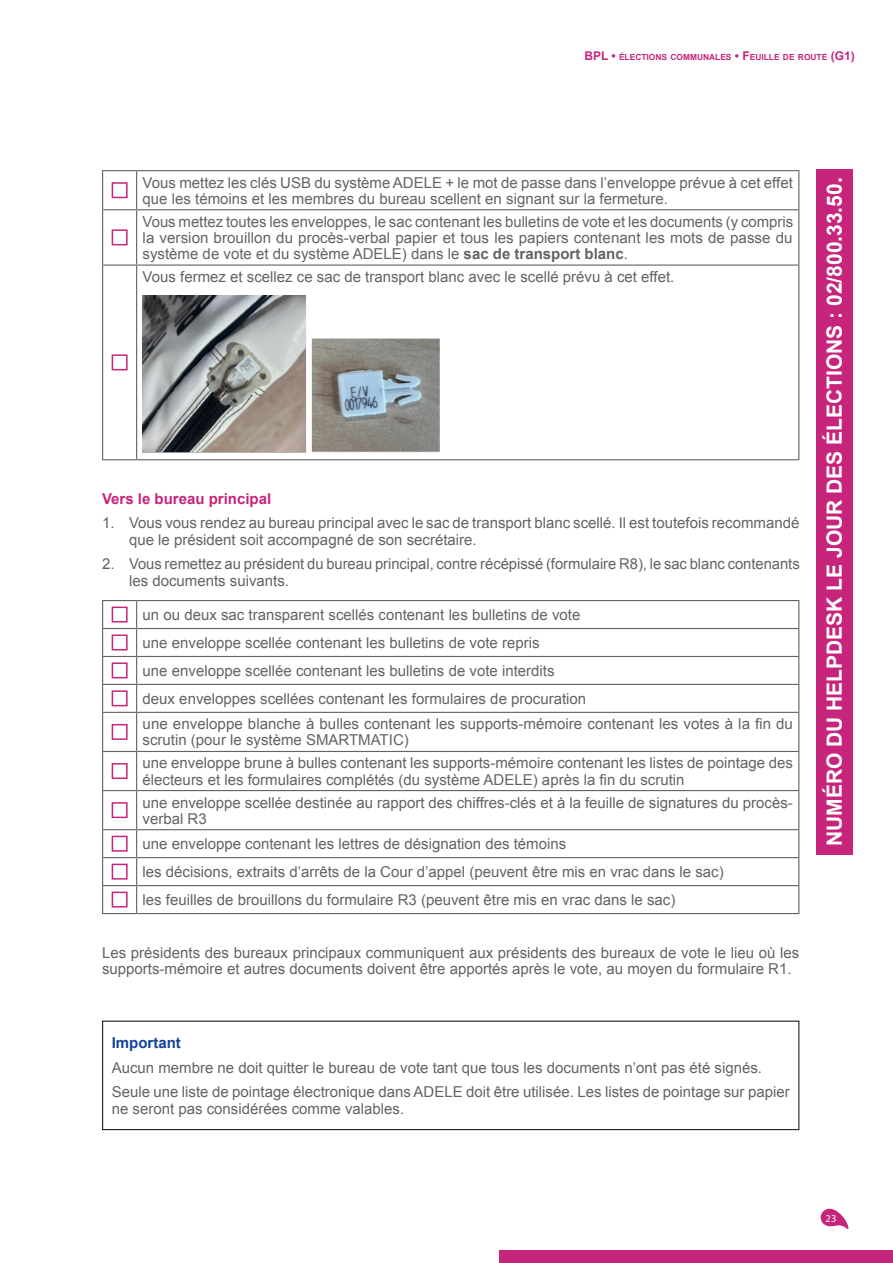
<style>
.page{position:relative;width:893px;height:1263px;background:#fff}
.page>*{position:absolute;margin:0;border:0;box-sizing:border-box;transform-origin:0 0}
.t1{font:700 21px "Arial";color:#fff}
.Elec_Corps{font:15px/16.2px "Arial";color:#636366}
.Elec_Corps-2{font:700 15px "Arial";color:#c7257c}
.Elec_Corps-3{font:700 15px "Arial";color:#144396}
.t2{font:10.5px "Myriad Pro";color:#fff}
.t3{font:700 8.4px "Arial";color:#c7257c}
.s1{font-size:12px}
.s2{font-weight:700}
</style>
<div class="page">
<div style="left:816px;top:169px;width:37px;height:686px;background:#c7257c"></div>
<hr style="left:102px;top:170px;width:35px;height:1px;background:#636366">
<hr style="left:102px;top:171px;width:1px;height:38px;background:#636366">
<hr style="left:137px;top:170px;width:662px;height:1px;background:#636366">
<hr style="left:136px;top:171px;width:1px;height:38px;background:#636366">
<hr style="left:798px;top:171px;width:1px;height:38px;background:#636366">
<hr style="left:102px;top:209px;width:35px;height:1px;background:#636366">
<hr style="left:102px;top:210px;width:1px;height:54px;background:#636366">
<hr style="left:137px;top:209px;width:662px;height:1px;background:#636366">
<hr style="left:136px;top:210px;width:1px;height:54px;background:#636366">
<hr style="left:798px;top:210px;width:1px;height:54px;background:#636366">
<hr style="left:102px;top:264px;width:35px;height:2px;background:#636366">
<hr style="left:102px;top:266px;width:1px;height:193px;background:#636366">
<hr style="left:137px;top:264px;width:662px;height:2px;background:#636366">
<hr style="left:136px;top:266px;width:1px;height:193px;background:#636366">
<hr style="left:798px;top:266px;width:1px;height:193px;background:#636366">
<hr style="left:102px;top:459px;width:35px;height:1px;background:#636366">
<hr style="left:137px;top:459px;width:662px;height:1px;background:#636366">
<div style="left:112px;top:182px;width:16px;height:16px;border:2px solid #c7257c"></div>
<div style="left:112px;top:229px;width:16px;height:16px;border:2px solid #c7257c"></div>
<div style="left:112px;top:354px;width:16px;height:16px;border:2px solid #c7257c"></div>
<img style="left:143px;top:295px;width:163px;height:158px">
<img style="left:312px;top:338px;width:128px;height:115px">
<hr style="left:102px;top:600px;width:35px;height:1px;background:#636366">
<hr style="left:137px;top:600px;width:662px;height:1px;background:#636366">
<hr style="left:102px;top:628px;width:35px;height:1px;background:#636366">
<hr style="left:137px;top:628px;width:662px;height:1px;background:#636366">
<hr style="left:102px;top:656px;width:35px;height:1px;background:#636366">
<hr style="left:137px;top:656px;width:662px;height:1px;background:#636366">
<hr style="left:102px;top:684px;width:35px;height:1px;background:#636366">
<svg style="left:102px;top:601px;width:1px;height:111px"></svg>
<hr style="left:137px;top:684px;width:662px;height:1px;background:#636366">
<svg style="left:136px;top:601px;width:1px;height:111px"></svg>
<svg style="left:798px;top:601px;width:1px;height:111px"></svg>
<hr style="left:102px;top:712px;width:35px;height:1px;background:#636366">
<hr style="left:102px;top:713px;width:1px;height:38px;background:#636366">
<hr style="left:137px;top:712px;width:662px;height:1px;background:#636366">
<hr style="left:136px;top:713px;width:1px;height:38px;background:#636366">
<hr style="left:798px;top:713px;width:1px;height:38px;background:#636366">
<hr style="left:102px;top:751px;width:35px;height:1px;background:#636366">
<hr style="left:102px;top:752px;width:1px;height:38px;background:#636366">
<hr style="left:137px;top:751px;width:662px;height:1px;background:#636366">
<hr style="left:136px;top:752px;width:1px;height:38px;background:#636366">
<hr style="left:798px;top:752px;width:1px;height:38px;background:#636366">
<hr style="left:102px;top:790px;width:35px;height:1px;background:#636366">
<hr style="left:102px;top:791px;width:1px;height:38px;background:#636366">
<hr style="left:137px;top:790px;width:662px;height:1px;background:#636366">
<hr style="left:136px;top:791px;width:1px;height:38px;background:#636366">
<hr style="left:798px;top:791px;width:1px;height:38px;background:#636366">
<hr style="left:102px;top:829px;width:35px;height:1px;background:#636366">
<hr style="left:137px;top:829px;width:662px;height:1px;background:#636366">
<hr style="left:102px;top:857px;width:35px;height:1px;background:#636366">
<hr style="left:137px;top:857px;width:662px;height:1px;background:#636366">
<hr style="left:102px;top:885px;width:35px;height:1px;background:#636366">
<svg style="left:102px;top:830px;width:1px;height:83px"></svg>
<hr style="left:137px;top:885px;width:662px;height:1px;background:#636366">
<svg style="left:136px;top:830px;width:1px;height:83px"></svg>
<svg style="left:798px;top:830px;width:1px;height:83px"></svg>
<hr style="left:102px;top:913px;width:35px;height:1px;background:#636366">
<hr style="left:137px;top:913px;width:662px;height:1px;background:#636366">
<div style="left:112px;top:606px;width:16px;height:16px;border:2px solid #c7257c"></div>
<div style="left:112px;top:634px;width:16px;height:16px;border:2px solid #c7257c"></div>
<div style="left:112px;top:662px;width:16px;height:16px;border:2px solid #c7257c"></div>
<div style="left:112px;top:690px;width:16px;height:16px;border:2px solid #c7257c"></div>
<div style="left:112px;top:724px;width:16px;height:16px;border:2px solid #c7257c"></div>
<div style="left:112px;top:763px;width:16px;height:16px;border:2px solid #c7257c"></div>
<div style="left:112px;top:802px;width:16px;height:16px;border:2px solid #c7257c"></div>
<div style="left:112px;top:836px;width:16px;height:16px;border:2px solid #c7257c"></div>
<div style="left:112px;top:864px;width:16px;height:15px;border:2px solid #c7257c"></div>
<div style="left:112px;top:891px;width:16px;height:16px;border:2px solid #c7257c"></div>
<div style="left:102px;top:1020px;width:697px;height:110px;border:1px solid #231f20"></div>
<div style="left:500px;top:1250px;width:393px;height:13px;background:#c7257c"></div>
<svg style="left:821px;top:1209px;width:28px;height:20px"></svg>
<div style="left:822px;top:1214px;width:17px;height:8px;background:#c7257c"></div>
<p class="t3" style="left:584px;top:51px;width:272px"><span class="s1">BPL •</span> ÉLECTIONS COMMUNALES <span class="s1">• F</span>EUILLE DE ROUTE <span class="s1">(G1)</span></p>
<p class="Elec_Corps" style="left:143px;top:174px;width:652px">Vous mettez les clés USB du système ADELE + le mot de passe dans l’enveloppe prévue à cet effet que les témoins et les membres du bureau scellent en signant sur la fermeture.</p>
<p class="Elec_Corps" style="left:143px;top:213px;width:652px;text-align:justify">Vous mettez toutes les enveloppes, le sac contenant les bulletins de vote et les documents (y compris la version brouillon du procès-verbal papier et tous les papiers contenant les mots de passe du système de vote et du système ADELE) dans le <span class="s2">sac de transport blanc</span>.</p>
<p class="Elec_Corps" style="left:143px;top:269px;width:533px">Vous fermez et scellez ce sac de transport blanc avec le scellé prévu à cet effet.</p>
<p class="Elec_Corps-2" style="left:102px;top:489px;width:171px">Vers le bureau principal</p>
<p class="Elec_Corps" style="left:129px;top:515px;width:672px;text-indent:-27px">1. Vous vous rendez au bureau principal avec le sac de transport blanc scellé. Il est toutefois recommandé que le président soit accompagné de son secrétaire.</p>
<p class="Elec_Corps" style="left:129px;top:556px;width:672px;text-indent:-27px">2. Vous remettez au président du bureau principal, contre récépissé (formulaire R8), le sac blanc contenants les documents suivants.</p>
<p class="Elec_Corps" style="left:143px;top:607px;width:439px">un ou deux sac transparent scellés contenant les bulletins de vote</p>
<p class="Elec_Corps" style="left:143px;top:635px;width:398px">une enveloppe scellée contenant les bulletins de vote repris</p>
<p class="Elec_Corps" style="left:143px;top:663px;width:413px">une enveloppe scellée contenant les bulletins de vote interdits</p>
<p class="Elec_Corps" style="left:143px;top:691px;width:445px">deux enveloppes scellées contenant les formulaires de procuration</p>
<p class="Elec_Corps" style="left:143px;top:716px;width:652px">une enveloppe blanche à bulles contenant les supports-mémoire contenant les votes à la fin du scrutin (pour le système SMARTMATIC)</p>
<p class="Elec_Corps" style="left:143px;top:755px;width:652px">une enveloppe brune à bulles contenant les supports-mémoire contenant les listes de pointage des électeurs et les formulaires complétés (du système ADELE) après la fin du scrutin</p>
<p class="Elec_Corps" style="left:143px;top:794px;width:652px">une enveloppe scellée destinée au rapport des chiffres-clés et à la feuille de signatures du procès&shy;verbal R3</p>
<p class="Elec_Corps" style="left:143px;top:836px;width:425px">une enveloppe contenant les lettres de désignation des témoins</p>
<p class="Elec_Corps" style="left:143px;top:864px;width:583px">les décisions, extraits d’arrêts de la Cour d’appel (peuvent être mis en vrac dans le sac)</p>
<p class="Elec_Corps" style="left:143px;top:892px;width:534px">les feuilles de brouillons du formulaire R3 (peuvent être mis en vrac dans le sac)</p>
<p class="Elec_Corps" style="left:102px;top:944px;width:699px">Les présidents des bureaux principaux communiquent aux présidents des bureaux de vote le lieu où les supports-mémoire et autres documents doivent être apportés après le vote, au moyen du formulaire R1.</p>
<h1 class="t1" style="left:820px;top:846px;width:670px;rotate:-90deg">NUMÉRO DU HELPDESK LE JOUR DES ÉLECTIONS : 02/800.33.50.</h1>
<p class="Elec_Corps-3" style="left:112px;top:1033px;width:71px">Important</p>
<p class="Elec_Corps" style="left:112px;top:1059px;width:652px">Aucun membre ne doit quitter le bureau de vote tant que tous les documents n’ont pas été signés.</p>
<p class="Elec_Corps" style="left:112px;top:1084px;width:680px">Seule une liste de pointage électronique dans ADELE doit être utilisée. Les listes de pointage sur papier ne seront pas considérées comme valables.</p>
<p class="t2" style="left:826px;top:1212px;width:12px">23</p>
</div>
